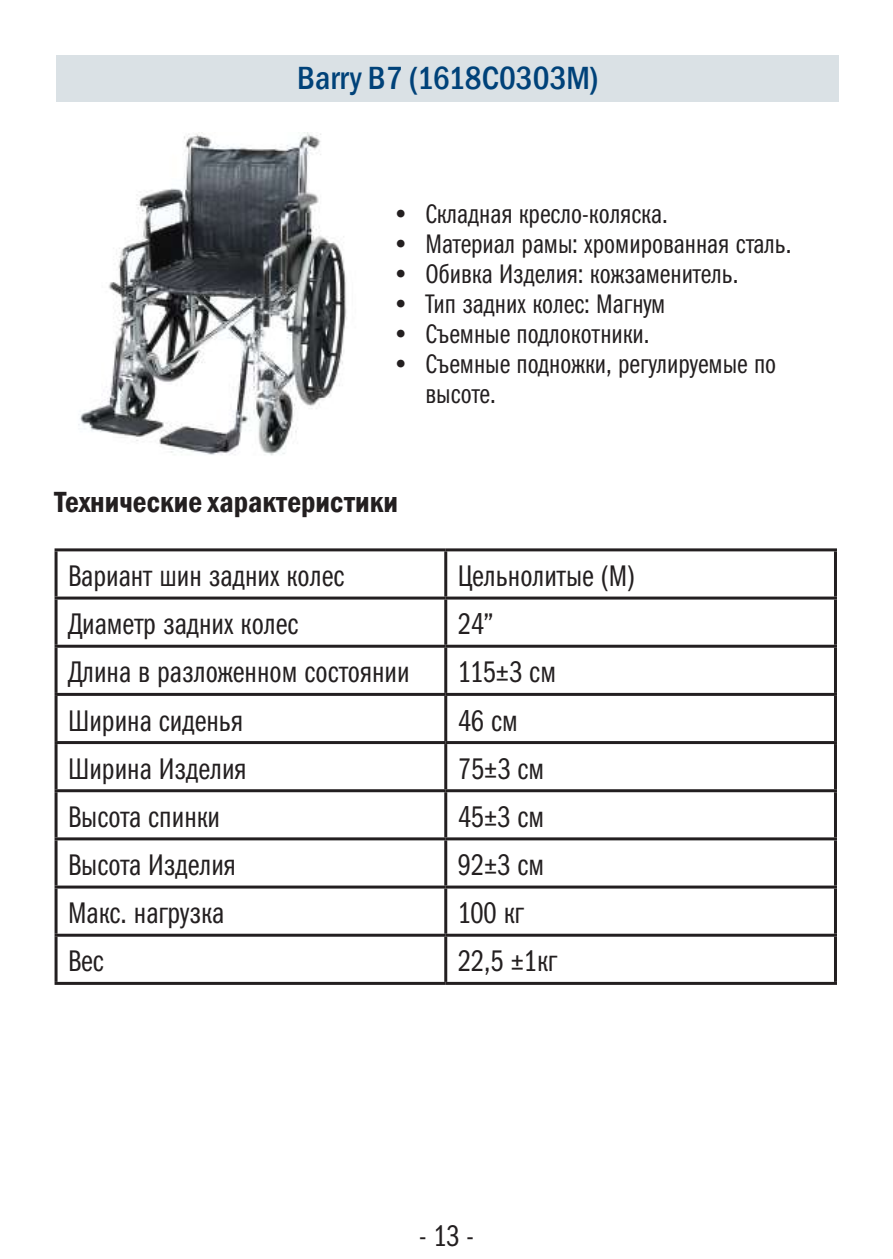
<style>
.page{position:relative;width:893px;height:1259px;background:#fff}
.page>*{position:absolute;margin:0;border:0;box-sizing:border-box;transform-origin:0 0}
.t1{font:500 condensed 33px "Franklin Gothic";color:#004279}
.t2{font:30px "Franklin Gothic Book Cmp C";color:#231f20}
.t3{font:600 condensed 30px "Franklin Gothic";color:#231f20}
.t4{font:27px/30px "Franklin Gothic Book Cmp C";color:#231f20}
</style>
<div class="page">
<img style="left:78px;top:132px;width:269px;height:324px">
<div style="left:57px;top:55px;width:782px;height:46px;background:#dae1e5"></div>
<hr style="left:55px;top:548px;width:391px;height:3px;background:#231f20">
<hr style="left:55px;top:551px;width:3px;height:45px;background:#231f20">
<hr style="left:446px;top:548px;width:391px;height:3px;background:#231f20">
<hr style="left:444px;top:551px;width:3px;height:45px;background:#231f20">
<hr style="left:834px;top:551px;width:3px;height:45px;background:#231f20">
<hr style="left:55px;top:596px;width:391px;height:3px;background:#231f20">
<hr style="left:55px;top:599px;width:3px;height:46px;background:#231f20">
<hr style="left:446px;top:596px;width:391px;height:3px;background:#231f20">
<hr style="left:444px;top:599px;width:3px;height:46px;background:#231f20">
<hr style="left:834px;top:599px;width:3px;height:46px;background:#231f20">
<hr style="left:55px;top:645px;width:391px;height:3px;background:#231f20">
<hr style="left:55px;top:648px;width:3px;height:45px;background:#231f20">
<hr style="left:446px;top:645px;width:391px;height:3px;background:#231f20">
<hr style="left:444px;top:648px;width:3px;height:45px;background:#231f20">
<hr style="left:834px;top:648px;width:3px;height:45px;background:#231f20">
<hr style="left:55px;top:693px;width:391px;height:3px;background:#231f20">
<hr style="left:55px;top:696px;width:3px;height:45px;background:#231f20">
<hr style="left:446px;top:693px;width:391px;height:3px;background:#231f20">
<hr style="left:444px;top:696px;width:3px;height:45px;background:#231f20">
<hr style="left:834px;top:696px;width:3px;height:45px;background:#231f20">
<hr style="left:55px;top:741px;width:391px;height:3px;background:#231f20">
<hr style="left:55px;top:744px;width:3px;height:45px;background:#231f20">
<hr style="left:446px;top:741px;width:391px;height:3px;background:#231f20">
<hr style="left:444px;top:744px;width:3px;height:45px;background:#231f20">
<hr style="left:834px;top:744px;width:3px;height:45px;background:#231f20">
<hr style="left:55px;top:789px;width:391px;height:3px;background:#231f20">
<hr style="left:55px;top:792px;width:3px;height:45px;background:#231f20">
<hr style="left:446px;top:789px;width:391px;height:3px;background:#231f20">
<hr style="left:444px;top:792px;width:3px;height:45px;background:#231f20">
<hr style="left:834px;top:792px;width:3px;height:45px;background:#231f20">
<hr style="left:55px;top:837px;width:391px;height:3px;background:#231f20">
<hr style="left:55px;top:840px;width:3px;height:45px;background:#231f20">
<hr style="left:446px;top:837px;width:391px;height:3px;background:#231f20">
<hr style="left:444px;top:840px;width:3px;height:45px;background:#231f20">
<hr style="left:834px;top:840px;width:3px;height:45px;background:#231f20">
<hr style="left:55px;top:885px;width:391px;height:3px;background:#231f20">
<hr style="left:55px;top:888px;width:3px;height:45px;background:#231f20">
<hr style="left:446px;top:885px;width:391px;height:3px;background:#231f20">
<hr style="left:444px;top:888px;width:3px;height:45px;background:#231f20">
<hr style="left:834px;top:888px;width:3px;height:45px;background:#231f20">
<hr style="left:55px;top:933px;width:391px;height:3px;background:#231f20">
<hr style="left:55px;top:936px;width:3px;height:46px;background:#231f20">
<hr style="left:446px;top:933px;width:391px;height:3px;background:#231f20">
<hr style="left:444px;top:936px;width:3px;height:46px;background:#231f20">
<hr style="left:834px;top:936px;width:3px;height:46px;background:#231f20">
<hr style="left:55px;top:982px;width:391px;height:3px;background:#231f20">
<hr style="left:446px;top:982px;width:391px;height:3px;background:#231f20">
<p class="t1" style="left:297px;top:56px;width:303px">Barry B7 (1618C0303M)</p>
<p class="t4" style="left:391px;top:198px;width:278px">• Складная кресло-коляска.</p>
<p class="t4" style="left:391px;top:228px;width:402px">• Материал рамы: хромированная сталь.</p>
<p class="t4" style="left:391px;top:258px;width:348px">• Обивка Изделия: кожзаменитель.</p>
<p class="t4" style="left:391px;top:288px;width:275px">• Тип задних колес: Магнум</p>
<p class="t4" style="left:391px;top:318px;width:260px">• Съемные подлокотники.</p>
<p class="t4" style="left:425px;top:348px;width:352px;text-indent:-34px">• Съемные подножки, регулируемые по высоте.</p>
<p class="t3" style="left:55px;top:482px;width:345px">Технические характеристики</p>
<p class="t2" style="left:68px;top:559px;width:278px">Вариант шин задних колес</p>
<p class="t2" style="left:458px;top:559px;width:179px">Цельнолитые (M)</p>
<p class="t2" style="left:68px;top:607px;width:232px">Диаметр задних колес</p>
<p class="t2" style="left:458px;top:607px;width:36px">24’’</p>
<p class="t2" style="left:68px;top:656px;width:343px">Длина в разложенном состоянии</p>
<p class="t2" style="left:458px;top:656px;width:100px">115±3 см</p>
<p class="t2" style="left:68px;top:704px;width:177px">Ширина сиденья</p>
<p class="t2" style="left:458px;top:704px;width:62px">46 см</p>
<p class="t2" style="left:68px;top:752px;width:180px">Ширина Изделия</p>
<p class="t2" style="left:458px;top:752px;width:88px">75±3 см</p>
<p class="t2" style="left:68px;top:800px;width:154px">Высота спинки</p>
<p class="t2" style="left:458px;top:800px;width:88px">45±3 см</p>
<p class="t2" style="left:68px;top:848px;width:170px">Высота Изделия</p>
<p class="t2" style="left:458px;top:848px;width:88px">92±3 см</p>
<p class="t2" style="left:68px;top:896px;width:158px">Макс. нагрузка</p>
<p class="t2" style="left:458px;top:896px;width:68px">100 кг</p>
<p class="t2" style="left:68px;top:944px;width:37px">Вес</p>
<p class="t2" style="left:458px;top:944px;width:101px">22,5 ±1кг</p>
<p class="t2" style="left:419px;top:1219px;width:56px">- 13 -</p>
</div>
